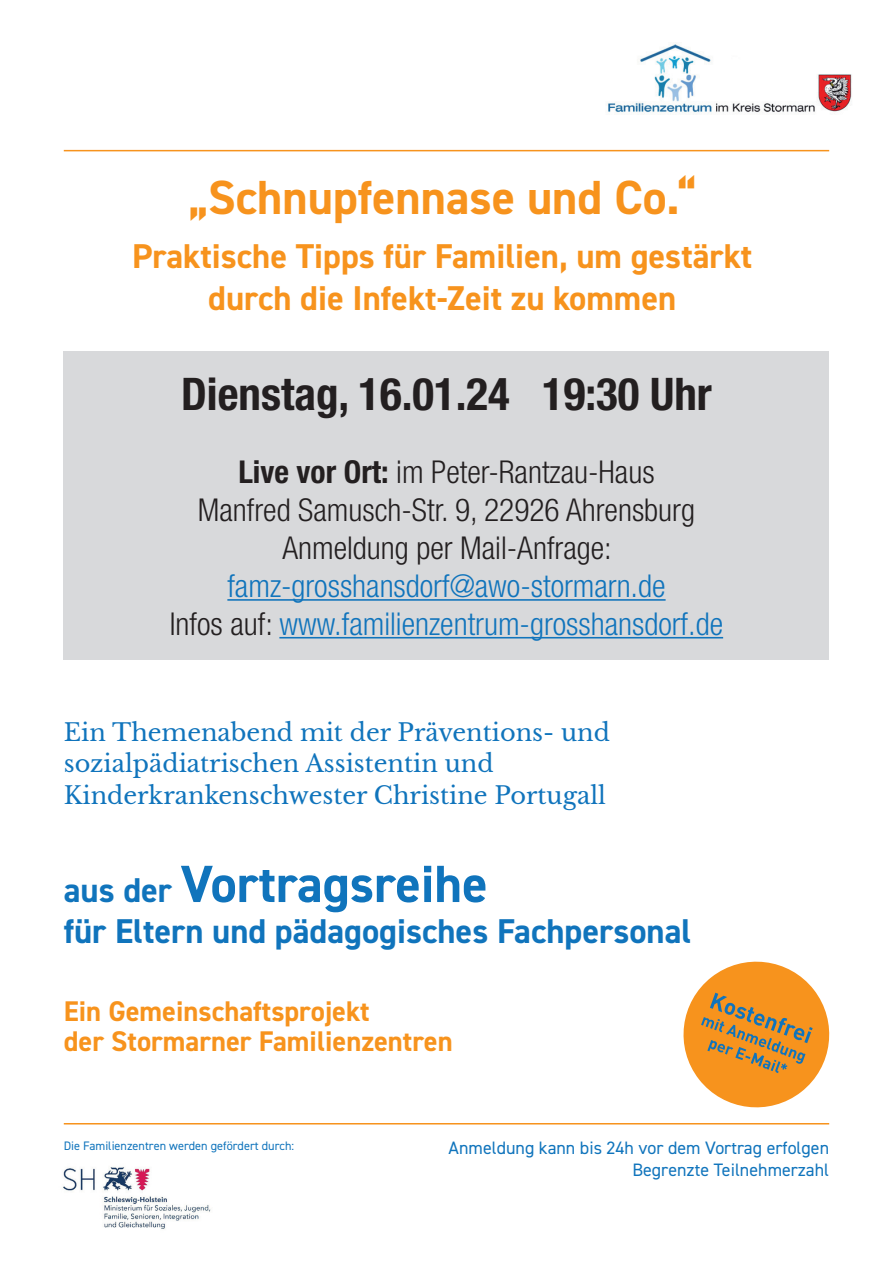
<style>
.page{position:relative;width:893px;height:1263px;background:#fff}
.page>*{position:absolute;margin:0;border:0;box-sizing:border-box;transform-origin:0 0}
.t1{font:700 52.5px "DIN2014";color:#1074bc}
.t2{font:700 48px "DIN2014";color:#f7931d}
.t3{font:700 condensed 45px "Helvetica Neue LT Std";color:#231f20}
.t4{font:700 34.5px/41.4px "DIN2014";color:#f7931d;text-align:center}
.t5{font:700 34.5px "DIN2014";color:#1074bc}
.t6{font:300 condensed 31.5px/37.8px "Helvetica Neue LT Std";color:#231f20;text-align:center}
.t7{font:300 condensed 31.5px/37.8px "Helvetica Neue LT Std";color:#1074bc;text-align:center}
.t8{font:700 28.5px/30px "DIN2014";color:#f7931d}
.t9{font:24px/31.5px "Libre Baskerville";color:#1074bc}
.t10{font:18px/21.6px "DIN2014";color:#1074bc;text-align:right}
.t11{font:12.3px "DIN2014";color:#1074bc}
.s1{font-weight:700}
.s2{color:#231f20}
.s3{font-size:34.5px}
</style>
<div class="page">
<hr style="left:64px;top:150px;width:765px;height:1px;background:#f7931d">
<img style="left:608px;top:43px;width:244px;height:71px">
<hr style="left:64px;top:1123px;width:765px;height:1px;background:#f7931d">
<div style="left:64px;top:352px;width:765px;height:308px;background:#d8d9db"></div>
<hr style="left:227px;top:599px;width:439px;height:2px;background:#1074bc">
<hr style="left:279px;top:637px;width:444px;height:1px;background:#1074bc">
<svg style="left:683px;top:961px;width:147px;height:147px"></svg>
<img style="left:63px;top:1167px;width:148px;height:62px">
<h2 class="t2" style="left:188px;top:165px;width:510px">„Schnupfennase und Co.“</h2>
<h3 class="t4" style="left:132px;top:235px;width:622px">Praktische Tipps für Familien, um gestärkt durch die Infekt-Zeit zu kommen</h3>
<h3 class="t3" style="left:181px;top:366px;width:532px">Dienstag, 16.01.24 19:30 Uhr</h3>
<h3 class="t6" style="left:198px;top:453px;width:499px"><span class="s1">Live vor Ort:</span> im Peter-Rantzau-Haus<br>Manfred Samusch-Str. 9, 22926 Ahrensburg<br>Anmeldung per Mail-Anfrage:</h3>
<h3 class="t7" style="left:170px;top:566px;width:555px">famz-grosshansdorf@awo-stormarn.de<br><span class="s2">Infos auf:</span> www.familienzentrum-grosshansdorf.de</h3>
<p class="t9" style="left:64px;top:717px;width:548px">Ein Themenabend mit der Präventions- und sozialpädiatrischen Assistentin und<br>Kinderkrankenschwester Christine Portugall</p>
<h1 class="t1" style="left:64px;top:849px;width:425px"><span class="s3">aus der</span> Vortragsreihe</h1>
<h3 class="t5" style="left:64px;top:908px;width:629px">für Eltern und pädagogisches Fachpersonal</h3>
<p class="t8" style="left:64px;top:996px;width:390px">Ein Gemeinschaftsprojekt<br>der Stormarner Familienzentren</p>
<p class="t11" style="left:64px;top:1138px;width:232px">Die Familienzentren werden gefördert durch:</p>
<p class="t10" style="left:449px;top:1137px;width:382px">Anmeldung kann bis 24h vor dem Vortrag erfolgen<br>Begrenzte Teilnehmerzahl</p>
</div>
